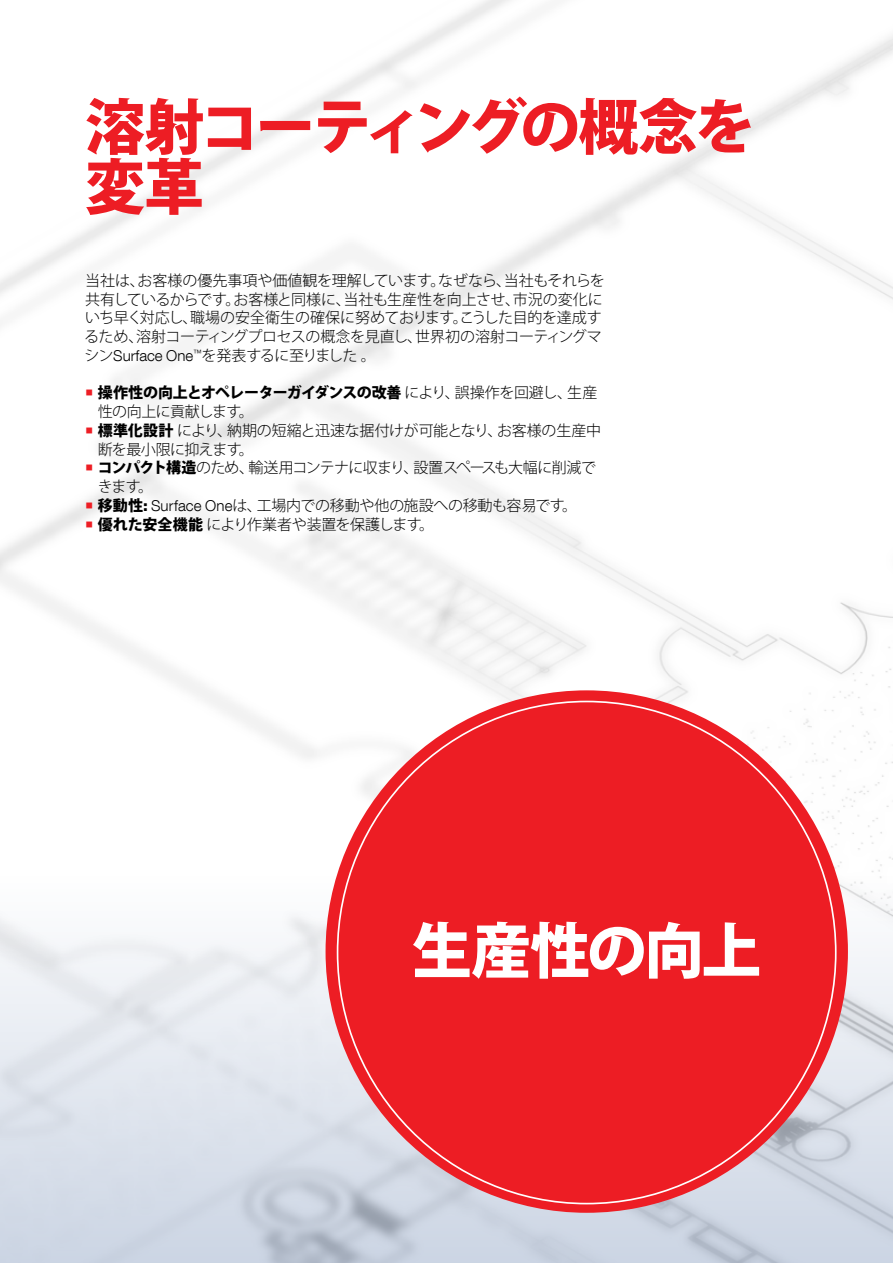
<style>
.page{position:relative;width:893px;height:1263px;background:#fff}
.page>*{position:absolute;margin:0;border:0;box-sizing:border-box;transform-origin:0 0}
.t1{font:800 60px/60px "Koz Go Pro";letter-spacing:-.065em;color:#ed1d24}
.t2{font:800 60px "Koz Go Pro";letter-spacing:-.04em;color:#fff}
.t3{font:300 15px/18.8px "Koz Go Pro";letter-spacing:-.025em;color:#000}
.s1{font-family:"Helvetica Neue LT Com"}
.s2{font-weight:800}
.s3{font-family:"Helvetica Neue LT Com";font-weight:800}
</style>
<div class="page">
<img style="left:0;top:0;width:893px;height:861px">
<svg style="left:0;top:861px;width:893px;height:402px"></svg>
<div style="left:326px;top:690px;width:522px;height:523px;background:#ed1d24;border-radius:50%"></div>
<svg style="left:86px;top:390px;width:6px;height:6px"></svg>
<svg style="left:86px;top:428px;width:6px;height:5px"></svg>
<svg style="left:86px;top:465px;width:6px;height:6px"></svg>
<svg style="left:86px;top:503px;width:6px;height:5px"></svg>
<svg style="left:86px;top:521px;width:6px;height:6px"></svg>
<h1 class="t1" style="left:85px;top:101px;width:671px">溶射コーティングの概念を変革</h1>
<p class="t3" style="left:84px;top:271px;width:522px">当社は、お客様の優先事項や価値観を理解しています。なぜなら、当社もそれらを共有しているからです。お客様と同様に、当社も生産性を向上させ、市況の変化にいち早く対応し、職場の安全衛生の確保に努めております。こうした目的を達成するため、溶射コーティングプロセスの概念を見直し、世界初の溶射コーティングマシン<span class="s1">Surface One</span><sup>™</sup>を発表するに至りました 。</p>
<p class="t3" style="left:98px;top:384px;width:505px"><span class="s2">操作性の向上とオペレーターガイダンスの改善</span> により、誤操作を回避し、生産性の向上に貢献します。<br><span class="s2">標準化設計</span> により、納期の短縮と迅速な据付けが可能となり、お客様の生産中断を最小限に抑えます。<br><span class="s2">コンパクト構造</span>のため、輸送用コンテナに収まり、設置スペースも大幅に削減できます。<br><span class="s2">移動性</span><span class="s3">:</span> <span class="s1">Surface One</span>は、工場内での移動や他の施設への移動も容易です。<br><span class="s2">優れた安全機能</span> により作業者や装置を保護します。</p>
<h1 class="t2" style="left:412px;top:912px;width:351px">生産性の向上</h1>
</div>
